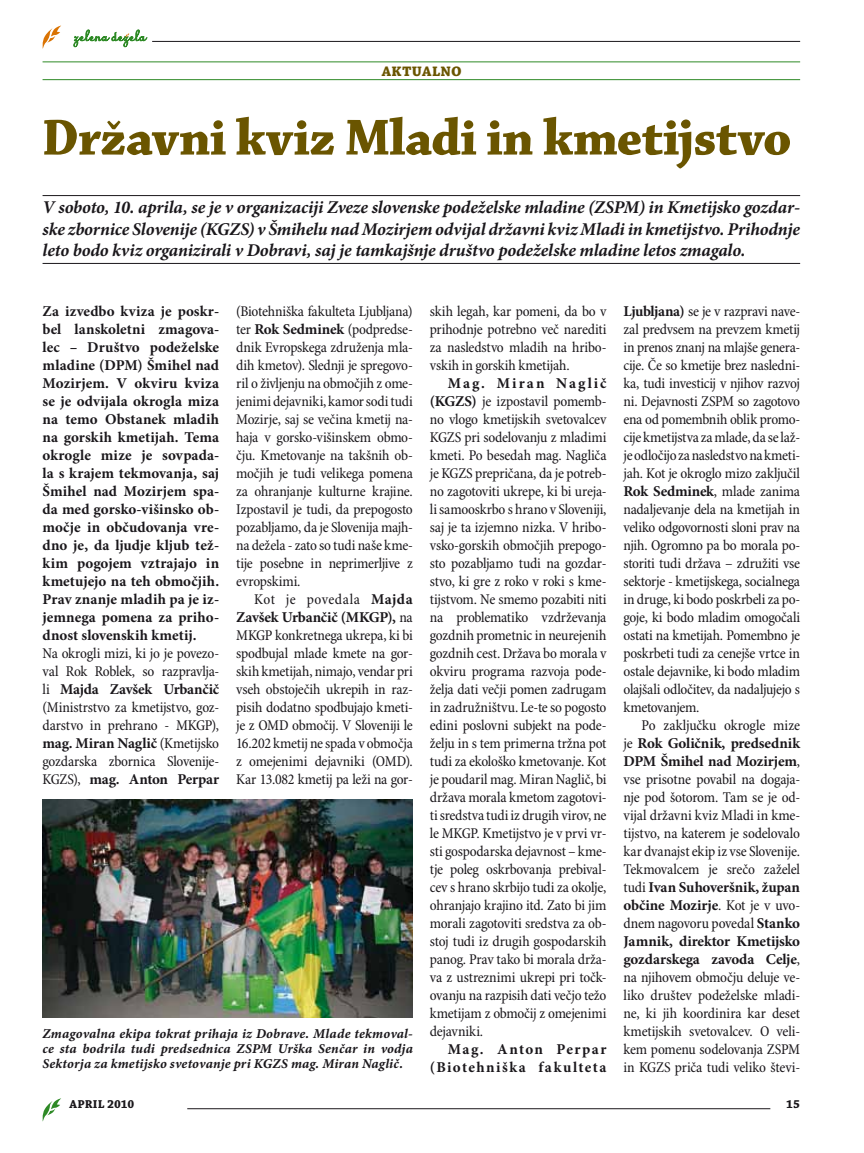
<style>
.page{position:relative;width:864px;height:1153px;background:#fff}
.page>*{position:absolute;margin:0;border:0;box-sizing:border-box;transform-origin:0 0}
.t1{font:54px "Chaparral Pro Bold Disp";color:#6a5500}
.t2{font:italic 700 18px/21.6px "Minion Pro";letter-spacing:-.01em;color:#1a171b;text-align:justify}
.t3{font:700 18px "Chaparral Pro";letter-spacing:.135em;color:#6a5500;scale:.9 1}
.t4{font:condensed 15px/18px "Minion Pro";letter-spacing:-.015em;color:#1a171b;text-align:justify}
.t5{font:700 15px/18px "Minion Pro";letter-spacing:.02em;color:#1a171b;text-align:justify}
.t6{font:700 15px/18px "Minion Pro";letter-spacing:.095em;color:#1a171b;text-align:right}
.t7{font:13.5px/15px "Minion Pro Bold It Capt";letter-spacing:.01em;color:#1a171b;text-align:justify}
.t8{font:12px "Chaparral Pro Bold Capt";letter-spacing:.015em;color:#1a171b}
.s1{font-weight:700;font-stretch:normal}
</style>
<div class="page">
<svg style="left:42px;top:1098px;width:19px;height:23px"></svg>
<hr style="left:152px;top:41px;width:647px;height:1px;background:#1a171b">
<hr style="left:187px;top:1108px;width:583px;height:1px;background:#1a171b">
<svg style="left:42px;top:26px;width:19px;height:23px"></svg>
<svg style="left:73px;top:30px;width:74px;height:17px"></svg>
<hr style="left:43px;top:61px;width:756px;height:1px;background:#2e8a26">
<hr style="left:43px;top:79px;width:756px;height:1px;background:#2e8a26">
<hr style="left:43px;top:195px;width:756px;height:1px;background:#1a171b">
<hr style="left:43px;top:263px;width:756px;height:1px;background:#1a171b">
<img style="left:43px;top:799px;width:369px;height:218px">
<p class="t3" style="left:381px;top:59px;width:90px">aktualno</p>
<h1 class="t1" style="left:43px;top:108px;width:749px">Državni kviz Mladi in kmetijstvo</h1>
<p class="t2" style="left:43px;top:197px;width:758px">V soboto, 10. aprila, se je v organizaciji Zveze slovenske podeželske mladine (ZSPM) in Kmetijsko gozdar&shy;ske zbornice Slovenije (KGZS) v Šmihelu nad Mozirjem odvijal državni kviz Mladi in kmetijstvo. Prihodnje leto bodo kviz organizirali v Dobravi, saj je tamkajšnje društvo podeželske mladine letos zmagalo.</p>
<p class="t5" style="left:43px;top:303px;width:178px">Za izvedbo kviza je poskr&shy;bel lanskoletni zmagova&shy;lec – Društvo podeželske mladine (DPM) Šmihel nad Mozirjem. V okviru kviza se je odvijala okrogla miza na temo Obstanek mladih na gorskih kmetijah. Tema okrogle mize je sovpada&shy;la s krajem tekmovanja, saj Šmihel nad Mozirjem spa&shy;da med gorsko-višinsko ob&shy;močje in občudovanja vre&shy;dno je, da ljudje kljub tež&shy;kim pogojem vztrajajo in kmetujejo na teh območjih.<br>Prav znanje mladih pa je iz&shy;jemnega pomena za priho&shy;dnost slovenskih kmetij.</p>
<p class="t4" style="left:43px;top:645px;width:178px">Na okrogli mizi, ki jo je povezo&shy;val Rok Roblek, so razpravlja&shy;li <span class="s1">Majda Zavšek Urbančič </span>(Ministrstvo za kmetijstvo, goz&shy;darstvo in prehrano - MKGP), <span class="s1">mag. Miran Naglič</span> (Kmetijsko gozdarska zbornica Slovenije-KGZS), <span class="s1">mag. Anton Perpar</span></p>
<p class="t4" style="left:236px;top:303px;width:178px">(Biotehniška fakulteta Ljubljana) ter <span class="s1">Rok Sedminek</span> (podpredse&shy;dnik Evropskega združenja mla&shy;dih kmetov). Slednji je spregovo&shy;ril o življenju na območjih z ome&shy;jenimi dejavniki, kamor sodi tudi Mozirje, saj se večina kmetij na&shy;haja v gorsko-višinskem obmo&shy;čju. Kmetovanje na takšnih ob&shy;močjih je tudi velikega pomena za ohranjanje kulturne krajine.<br>Izpostavil je tudi, da prepogosto pozabljamo, da je Slovenija majh&shy;na dežela - zato so tudi naše kme&shy;tije posebne in neprimerljive z evropskimi.</p>
<p class="t4" style="left:236px;top:591px;width:178px;text-indent:18px">Kot je povedala <span class="s1">Majda Zavšek Urbančič (MKGP),</span> na MKGP konkretnega ukrepa, ki bi spodbujal mlade kmete na gor&shy;skih kmetijah, nimajo, vendar pri vseh obstoječih ukrepih in raz&shy;pisih dodatno spodbujajo kmeti&shy;je z OMD območij. V Sloveniji le 16.202 kmetij ne spada v območja z omejenimi dejavniki (OMD).<br>Kar 13.082 kmetij pa leži na gor-</p>
<p class="t7" style="left:43px;top:1027px;width:371px">Zmagovalna ekipa tokrat prihaja iz Dobrave. Mlade tekmoval&shy;ce sta bodrila tudi predsednica ZSPM Urška Senčar in vodja Sektorja za kmetijsko svetovanje pri KGZS mag. Miran Naglič.</p>
<p class="t4" style="left:429px;top:303px;width:178px">skih legah, kar pomeni, da bo v prihodnje potrebno več narediti za nasledstvo mladih na hribo&shy;vskih in gorskih kmetijah.</p>
<p class="t4" style="left:429px;top:375px;width:178px;text-indent:18px"><span class="s1">Mag. Miran Naglič (KGZS)</span> je izpostavil pomemb&shy;no vlogo kmetijskih svetovalcev KGZS pri sodelovanju z mladimi kmeti. Po besedah mag. Nagliča je KGZS prepričana, da je potreb&shy;no zagotoviti ukrepe, ki bi ureja&shy;li samooskrbo s hrano v Sloveniji, saj je ta izjemno nizka. V hribo&shy;vsko-gorskih območjih prepogo&shy;sto pozabljamo tudi na gozdar&shy;stvo, ki gre z roko v roki s kme&shy;tijstvom. Ne smemo pozabiti niti na problematiko vzdrževanja gozdnih prometnic in neurejenih gozdnih cest. Država bo morala v okviru programa razvoja pode&shy;želja dati večji pomen zadrugam in zadružništvu. Le-te so pogosto edini poslovni subjekt na pode&shy;želju in s tem primerna tržna pot tudi za ekološko kmetovanje. Kot je poudaril mag. Miran Naglič, bi država morala kmetom zagotovi&shy;ti sredstva tudi iz drugih virov, ne le MKGP. Kmetijstvo je v prvi vr&shy;sti gospodarska dejavnost – kme&shy;tje poleg oskrbovanja prebival&shy;cev s hrano skrbijo tudi za okolje, ohranjajo krajino itd. Zato bi jim morali zagotoviti sredstva za ob&shy;stoj tudi iz drugih gospodarskih panog. Prav tako bi morala drža&shy;va z ustreznimi ukrepi pri točk&shy;ovanju na razpisih dati večjo težo kmetijam z območij z omejenimi dejavniki.</p>
<p class="t6" style="left:429px;top:1041px;width:178px">Mag. Anton Perpar (Biotehniška fakulteta</p>
<p class="t4" style="left:623px;top:303px;width:178px"><span class="s1">Ljubljana)</span> se je v razpravi nave&shy;zal predvsem na prevzem kmetij in prenos znanj na mlajše genera&shy;cije. Če so kmetije brez nasledni&shy;ka, tudi investicij v njihov razvoj ni. Dejavnosti ZSPM so zagotovo ena od pomembnih oblik promo&shy;cije kmetijstva za mlade, da se laž&shy;je odločijo za nasledstvo na kmeti&shy;jah. Kot je okroglo mizo zaključil <span class="s1">Rok Sedminek</span>, mlade zanima nadaljevanje dela na kmetijah in veliko odgovornosti sloni prav na njih. Ogromno pa bo morala po&shy;storiti tudi država – združiti vse sektorje - kmetijskega, socialnega in druge, ki bodo poskrbeli za po&shy;goje, ki bodo mladim omogočali ostati na kmetijah. Pomembno je poskrbeti tudi za cenejše vrtce in ostale dejavnike, ki bodo mladim olajšali odločitev, da nadaljujejo s kmetovanjem.</p>
<p class="t4" style="left:623px;top:717px;width:178px;text-indent:18px">Po zaključku okrogle mize je <span class="s1">Rok Goličnik, predsednik DPM Šmihel nad Mozirjem</span>, vse prisotne povabil na dogaja&shy;nje pod šotorom. Tam se je od&shy;vijal državni kviz Mladi in kme&shy;tijstvo, na katerem je sodelovalo kar dvanajst ekip iz vse Slovenije.<br>Tekmovalcem je srečo zaželel tudi <span class="s1">Ivan Suhoveršnik, župan občine Mozirje</span>. Kot je v uvo&shy;dnem nagovoru povedal <span class="s1">Stanko Jamnik, direktor Kmetijsko gozdarskega zavoda Celje</span>, na njihovem območju deluje ve&shy;liko društev podeželske mladi&shy;ne, ki jih koordinira kar deset kmetijskih svetovalcev. O veli&shy;kem pomenu sodelovanja ZSPM in KGZS priča tudi veliko števi-</p>
<p class="t8" style="left:70px;top:1097px;width:66px">april 2010</p>
<p class="t8" style="left:786px;top:1097px;width:15px">15</p>
</div>
